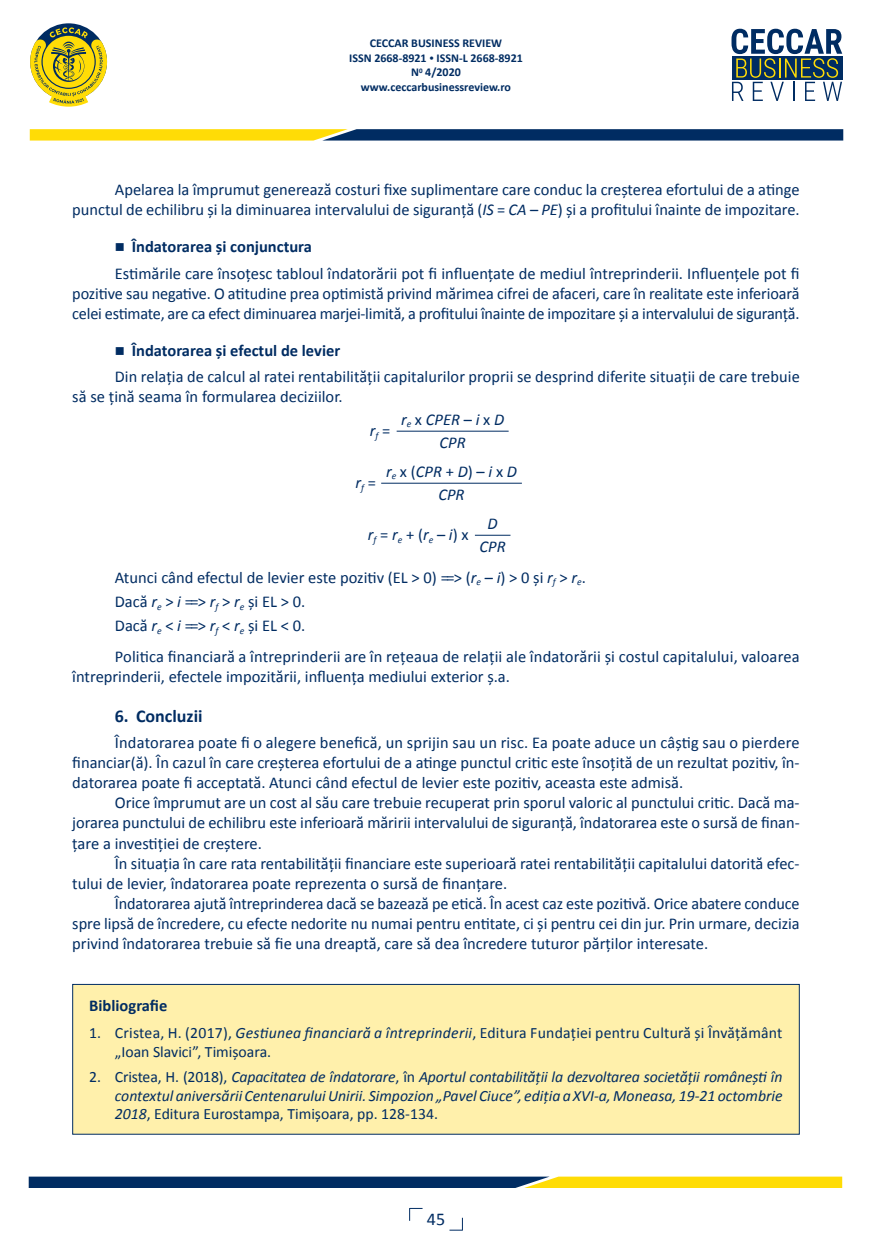
<style>
.page{position:relative;width:872px;height:1255px;background:#fff}
.page>*{position:absolute;margin:0;border:0;box-sizing:border-box;transform-origin:0 0}
.t1{font:700 18px "Calibri";color:#002c62}
.t2{font:18px "Calibri";color:#002c62}
.t3{font:16.5px/20px "Calibri";color:#002c62}
.t4{font:italic 16.5px/23px "Calibri";color:#002c62;text-align:center}
.t5{font:700 16.5px "Calibri";color:#002c62}
.t6{font:italic 15.75px/18.9px "Calibri";color:#002c62;text-align:justify}
.t7{font:15.75px/18.9px "Calibri";letter-spacing:.015em;color:#002c62}
.t8{font:700 12px/14.4px "Calibri";color:#002c62;text-align:center}
.s1{font-size:9px}
.s2{font-style:italic}
.s3{font-weight:700}
.s4{font-style:normal}
</style>
<div class="page">
<svg style="left:449px;top:1217px;width:14px;height:13px"></svg>
<svg style="left:731px;top:29px;width:111px;height:72px"></svg>
<svg style="left:30px;top:129px;width:813px;height:11px;background:#637144"></svg>
<svg style="left:30px;top:27px;width:77px;height:80px"></svg>
<svg style="left:29px;top:1176px;width:813px;height:11px;background:#69774c"></svg>
<svg style="left:409px;top:1207px;width:13px;height:13px"></svg>
<hr style="left:396px;top:431px;width:112px;height:1px;background:#002c62">
<hr style="left:381px;top:483px;width:141px;height:1px;background:#002c62">
<hr style="left:475px;top:535px;width:35px;height:1px;background:#002c62">
<div style="left:72px;top:984px;width:727px;height:150px;background:#fff0ab;border:1px solid #002c62"></div>
<p class="t8" style="left:349px;top:36px;width:175px">CECCAR BUSINESS REVIEW<br>ISSN 2668-8921 <span class="s1">•</span> ISSN-L 2668-8921<br>N<sup>0</sup> 4/2020 www.ceccarbusinessreview.ro</p>
<p class="t3" style="left:72px;top:179px;width:729px;text-align:right">Apelarea la împrumut generează costuri fixe suplimentare care conduc la creșterea efortului de a atinge punctul de echilibru și la diminuarea intervalului de siguranță (<span class="s2">IS</span> = <span class="s2">CA</span> – <span class="s2">PE</span>) și a profitului înainte de impozitare.</p>
<p class="t3" style="left:115px;top:233px;width:686px;line-height:26.4px">■ <span class="s3">Îndatorarea și conjunctura<br></span>Estimările care însoțesc tabloul îndatorării pot fi influențate de mediul întreprinderii. Influențele pot fi</p>
<p class="t3" style="left:72px;top:282px;width:729px">pozitive sau negative. O atitudine prea optimistă privind mărimea cifrei de afaceri, care în realitate este inferioară celei estimate, are ca efect diminuarea marjei-limită, a profitului înainte de impozitare și a intervalului de siguranță.</p>
<p class="t3" style="left:115px;top:336px;width:686px;line-height:26.4px">■ <span class="s3">Îndatorarea și efectul de levier<br></span>Din relația de calcul al ratei rentabilității capitalurilor proprii se desprind diferite situații de care trebuie</p>
<p class="t3" style="left:72px;top:386px;width:272px">să se țină seama în formularea deciziilor.</p>
<p class="t4" style="left:370px;top:418px;width:22px">r<sub>f</sub> <span class="s4">=</span></p>
<p class="t4" style="left:401px;top:407px;width:105px">r<sub>e</sub> <span class="s4">x</span> CPER <span class="s4">–</span> i <span class="s4">x</span> D<br>CPR</p>
<p class="t4" style="left:386px;top:459px;width:132px">r<sub>e</sub> <span class="s4">x (</span>CPR <span class="s4">+</span> D<span class="s4">) –</span> i <span class="s4">x</span> D<br>CPR</p>
<p class="t3" style="left:368px;top:524px;width:102px"><span class="s2">r</span><sub>f</sub> = <span class="s2">r</span><sub>e</sub> + (<span class="s2">r</span><sub>e</sub> – <span class="s2">i</span>) x</p>
<p class="t4" style="left:479px;top:511px;width:28px">D<br>CPR</p>
<p class="t3" style="left:115px;top:564px;width:472px;line-height:24.3px">Atunci când efectul de levier este pozitiv (EL &gt; 0) ==&gt; (<span class="s2">r</span><sub>e</sub> – <span class="s2">i</span>) &gt; 0 şi <span class="s2">r</span><sub>f</sub> &gt; <span class="s2">r</span><sub>e</sub>.<br>Dacă <span class="s2">r</span><sub>e</sub> &gt; <span class="s2">i</span> ==&gt; <span class="s2">r</span><sub>f</sub> &gt; <span class="s2">r</span><sub>e</sub> şi EL &gt; 0.<br>Dacă <span class="s2">r</span><sub>e</sub> &lt; <span class="s2">i</span> ==&gt; <span class="s2">r</span><sub>f</sub> &lt; <span class="s2">r</span><sub>e</sub> şi EL &lt; 0.</p>
<p class="t3" style="left:72px;top:645px;width:729px;text-indent:43px">Politica financiară a întreprinderii are în rețeaua de relații ale îndatorării și costul capitalului, valoarea întreprinderii, efectele impozitării, influența mediului exterior ș.a.</p>
<p class="t1" style="left:115px;top:705px;width:89px">6. Concluzii</p>
<p class="t3" style="left:72px;top:732px;width:729px;text-align:justify;text-indent:43px">Îndatorarea poate fi o alegere benefică, un sprijin sau un risc. Ea poate aduce un câștig sau o pierdere financiar(ă). În cazul în care creșterea efortului de a atinge punctul critic este însoțită de un rezultat pozitiv, în&shy;datorarea poate fi acceptată. Atunci când efectul de levier este pozitiv, aceasta este admisă.</p>
<p class="t3" style="left:72px;top:792px;width:727px;text-align:justify;text-indent:43px">Orice împrumut are un cost al său care trebuie recuperat prin sporul valoric al punctului critic. Dacă ma&shy;jorarea punctului de echilibru este inferioară măririi intervalului de siguranță, îndatorarea este o sursă de finan&shy;țare a investiției de creștere.</p>
<p class="t3" style="left:72px;top:852px;width:727px;text-indent:43px">În situaţia în care rata rentabilităţii financiare este superioară ratei rentabilităţii capitalului datorită efec&shy;tului de levier, îndatorarea poate reprezenta o sursă de finanțare.</p>
<p class="t3" style="left:72px;top:892px;width:729px;text-align:justify;text-indent:43px">Îndatorarea ajută întreprinderea dacă se bazează pe etică. În acest caz este pozitivă. Orice abatere conduce spre lipsă de încredere, cu efecte nedorite nu numai pentru entitate, ci și pentru cei din jur. Prin urmare, decizia privind îndatorarea trebuie să fie una dreaptă, care să dea încredere tuturor părţilor interesate.</p>
<p class="t4" style="left:355px;top:470px;width:22px">r<sub>f</sub> <span class="s4">=</span></p>
<p class="t5" style="left:89px;top:995px;width:79px">Bibliografie</p>
<p class="t7" style="left:115px;top:1022px;width:669px;text-indent:-25px">1. Cristea, H. (2017), <span class="s2">Gestiunea financiară a întreprinderii</span>, Editura Fundației pentru Cultură și Învățământ „Ioan Slavici”, Timișoara.</p>
<p class="t6" style="left:115px;top:1066px;width:669px;text-indent:-26px"><span class="s4">2. Cristea, H. (2018),</span> Capacitatea de îndatorare<span class="s4">, în</span> Aportul contabilității la dezvoltarea societății românești în contextul aniversării Centenarului Unirii. Simpozion „Pavel Ciuce”, ediția a XVI-a, Moneasa, 19-21 octombrie 2018<span class="s4">, Editura Eurostampa, Timișoara, pp. 128-134.</span></p>
<p class="t2" style="left:427px;top:1208px;width:20px">45</p>
</div>
